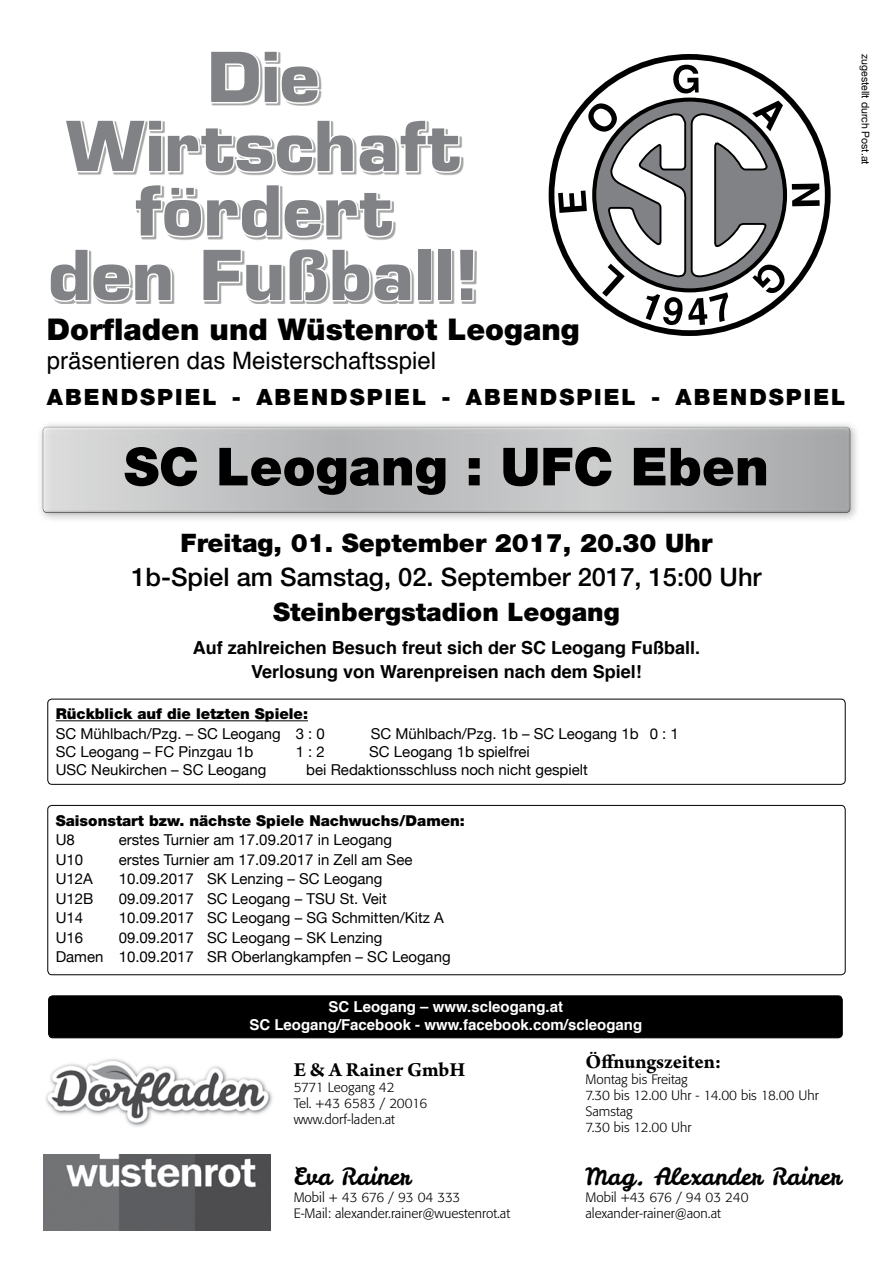
<style>
.page{position:relative;width:893px;height:1263px;background:#fff}
.page>*{position:absolute;margin:0;border:0;box-sizing:border-box;transform-origin:0 0}
.t1{font:700 66.9px/66px "Eurostile";color:#808285;text-align:center;scale:1.04 1}
.t2{font:900 52.5px "Helvetica Neue LT Pro";color:#000}
.t3{font:900 30px "Helvetica Neue LT Pro";color:#000}
.t4{font:900 25.5px "Helvetica Neue LT Pro";color:#000}
.t5{font:500 25.5px "Helvetica Neue LT Pro";color:#000}
.t6{font:24px "Helvetica";color:#000}
.t7{font:23.7px "Leckerli One";color:#000}
.t8{font:900 22.5px "Helvetica Neue LT Pro";letter-spacing:.09em;color:#000}
.t9{font:700 21px "Arno Pro";letter-spacing:-.005em;color:#000}
.t10{font:700 18px/24px "Helvetica";color:#000;text-align:center}
.t11{font:15px/19.5px "Helvetica Neue";color:#000;text-align:center}
.t12{font:900 15px "Helvetica Neue LT Pro";color:#000}
.t13{font:700 15px/18px "Helvetica";color:#fff;text-align:center}
.t14{font:300 13.5px/16.2px "Formata";color:#000}
.t15{font:10.5px "Helvetica Neue";color:#000}
</style>
<div class="page">
<svg style="left:211px;top:52px;width:110px;height:53px"></svg>
<svg style="left:68px;top:121px;width:395px;height:53px"></svg>
<svg style="left:136px;top:186px;width:259px;height:53px"></svg>
<svg style="left:52px;top:250px;width:122px;height:53px"></svg>
<svg style="left:204px;top:250px;width:209px;height:53px"></svg>
<div style="left:417px;top:248px;width:15px;height:53px;border:3px solid #fff"></div>
<div style="left:437px;top:248px;width:15px;height:53px;border:3px solid #fff"></div>
<svg style="left:461px;top:250px;width:15px;height:53px"></svg>
<svg style="left:551px;top:57px;width:277px;height:276px"></svg>
<div style="left:549px;top:54px;width:282px;height:282px;border:6px solid #000;border-radius:50%"></div>
<svg style="left:671px;top:65px;width:28px;height:29px"></svg>
<svg style="left:558px;top:101px;width:262px;height:224px"></svg>
<div style="left:49px;top:996px;width:793px;height:42px;background:#000;border-radius:4px"></div>
<div style="left:48px;top:995px;width:795px;height:43px;border:1px solid #000;border-radius:4px"></div>
<div style="left:37px;top:420px;width:824px;height:103px;background:#000;opacity:.5"></div>
<div style="left:39px;top:422px;width:813px;height:91px;background:#f0f0f0"></div>
<div style="left:40px;top:426px;width:812px;height:89px;background:#000;opacity:.75"></div>
<div style="left:47px;top:699px;width:799px;height:86px;border:1px solid #000;border-radius:4px"></div>
<hr style="left:56px;top:720px;width:252px;height:1px;background:#000">
<div style="left:47px;top:805px;width:799px;height:170px;border:1px solid #000;border-radius:4px"></div>
<img style="left:45px;top:1059px;width:228px;height:68px">
<img style="left:43px;top:1155px;width:227px;height:75px">
<h1 class="t1" style="left:48px;top:44px;width:415px">Die<br>Wirtschaft fördert<br>den Fußball!</h1>
<h3 class="t3" style="left:47px;top:312px;width:534px">Dorfladen und Wüstenrot Leogang</h3>
<h3 class="t6" style="left:47px;top:342px;width:391px">präsentieren das Meisterschaftsspiel</h3>
<h3 class="t8" style="left:47px;top:384px;width:800px">ABENDSPIEL - ABENDSPIEL - ABENDSPIEL - ABENDSPIEL</h3>
<p class="t15" style="left:874px;top:54px;width:112px;rotate:90deg">zugestellt durch Post.at</p>
<h2 class="t2" style="left:124px;top:435px;width:646px">SC Leogang : UFC Eben</h2>
<h3 class="t4" style="left:181px;top:527px;width:533px">Freitag, 01. September 2017, 20.30 Uhr</h3>
<h3 class="t5" style="left:131px;top:562px;width:632px">1b-Spiel am Samstag, 02. September 2017, 15:00 Uhr</h3>
<h3 class="t4" style="left:273px;top:596px;width:348px">Steinbergstadion Leogang</h3>
<p class="t10" style="left:193px;top:636px;width:509px">Auf zahlreichen Besuch freut sich der SC Leogang Fußball.<br>Verlosung von Warenpreisen nach dem Spiel!</p>
<p class="t12" style="left:56px;top:705px;width:254px">Rückblick auf die letzten Spiele:</p>
<p class="t11" style="left:56px;top:723px;width:271px">SC Mühlbach/Pzg. – SC Leogang 3 : 0</p>
<p class="t11" style="left:371px;top:723px;width:310px">SC Mühlbach/Pzg. 1b – SC Leogang 1b 0 : 1</p>
<p class="t11" style="left:56px;top:741px;width:199px">SC Leogang – FC Pinzgau 1b</p>
<p class="t11" style="left:296px;top:741px;width:31px">1 : 2</p>
<p class="t11" style="left:369px;top:741px;width:162px">SC Leogang 1b spielfrei</p>
<p class="t11" style="left:56px;top:759px;width:212px">USC Neukirchen – SC Leogang</p>
<p class="t11" style="left:306px;top:759px;width:283px">bei Redaktionsschluss noch nicht gespielt</p>
<p class="t12" style="left:56px;top:811px;width:411px">Saisonstart bzw. nächste Spiele Nachwuchs/Damen:</p>
<p class="t11" style="left:56px;top:829px;width:21px">U8</p>
<p class="t11" style="left:119px;top:829px;width:275px">erstes Turnier am 17.09.2017 in Leogang</p>
<p class="t11" style="left:56px;top:848px;width:29px">U10</p>
<p class="t11" style="left:119px;top:848px;width:295px">erstes Turnier am 17.09.2017 in Zell am See</p>
<p class="t11" style="left:56px;top:868px;width:39px">U12A</p>
<p class="t11" style="left:119px;top:868px;width:265px">10.09.2017 SK Lenzing – SC Leogang</p>
<p class="t11" style="left:56px;top:887px;width:39px">U12B</p>
<p class="t11" style="left:119px;top:887px;width:270px">09.09.2017 SC Leogang – TSU St. Veit</p>
<p class="t11" style="left:56px;top:907px;width:29px">U14</p>
<p class="t11" style="left:119px;top:907px;width:327px">10.09.2017 SC Leogang – SG Schmitten/Kitz A</p>
<p class="t11" style="left:56px;top:926px;width:29px">U16</p>
<p class="t11" style="left:56px;top:926px;width:396px">09.09.2017 SC Leogang – SK Lenzing<br>Damen 10.09.2017 SR Oberlangkampfen – SC Leogang</p>
<p class="t13" style="left:249px;top:998px;width:394px">SC Leogang – www.scleogang.at<br>SC Leogang/Facebook - www.facebook.com/scleogang</p>
<h3 class="t9" style="left:294px;top:1057px;width:173px">E &amp; A Rainer GmbH</h3>
<p class="t14" style="left:294px;top:1079px;width:135px">5771 Leogang 42<br>Tel. +43 6583 / 20016 www.dorf-laden.at</p>
<h3 class="t7" style="left:294px;top:1161px;width:118px">Eva Rainer</h3>
<p class="t14" style="left:294px;top:1189px;width:218px">Mobil + 43 676 / 93 04 333<br>E-Mail: alexander.rainer@wuestenrot.at</p>
<h3 class="t9" style="left:585px;top:1049px;width:137px">Öffnungszeiten:</h3>
<p class="t14" style="left:585px;top:1071px;width:235px">Montag bis Freitag<br>7.30 bis 12.00 Uhr - 14.00 bis 18.00 Uhr<br>Samstag<br>7.30 bis 12.00 Uhr</p>
<h3 class="t7" style="left:585px;top:1161px;width:257px">Mag. Alexander Rainer</h3>
<p class="t14" style="left:585px;top:1189px;width:165px">Mobil +43 676 / 94 03 240 alexander-rainer@aon.at</p>
</div>
